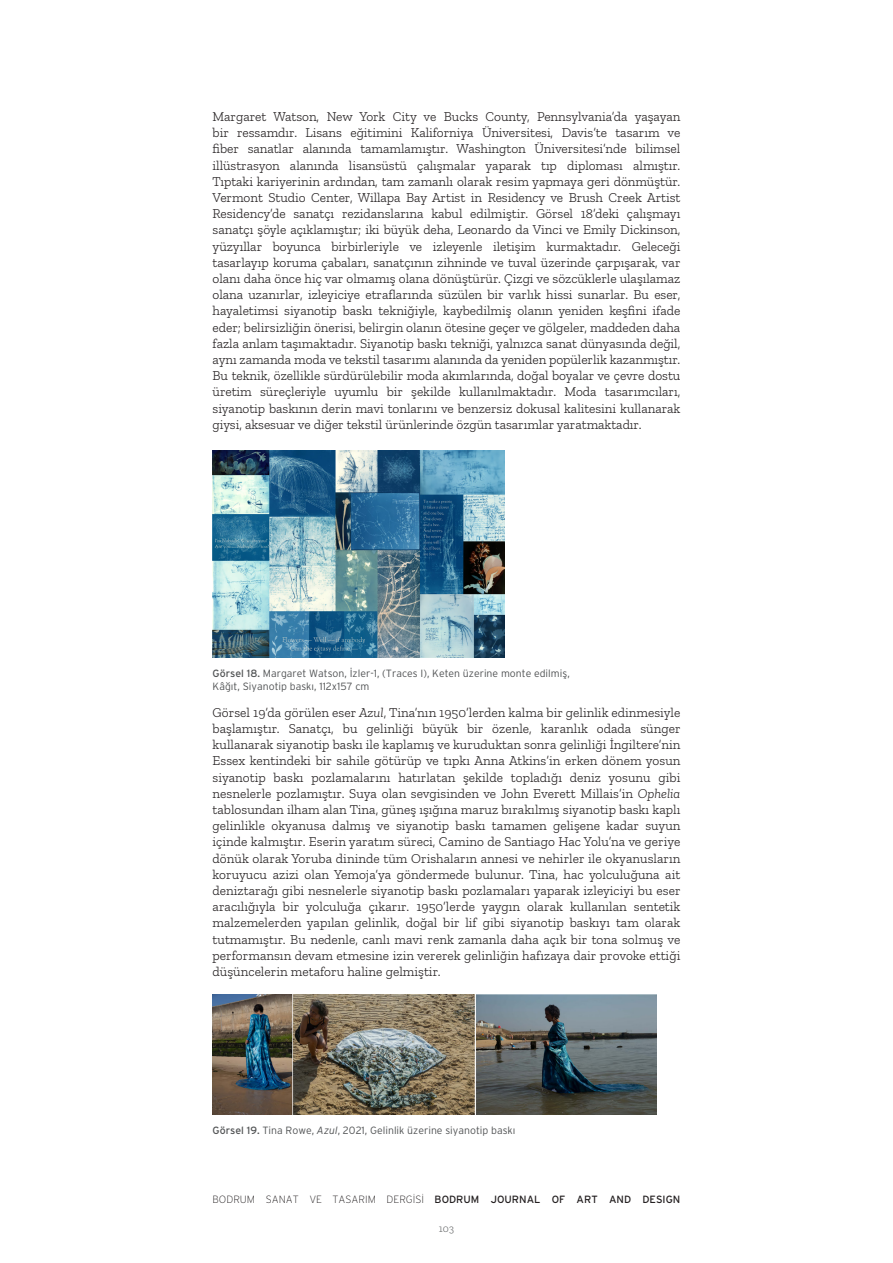
<style>
.page{position:relative;width:893px;height:1263px;background:#fff}
.page>*{position:absolute;margin:0;border:0;box-sizing:border-box;transform-origin:0 0}
.ana_metin{font:300 13.5px/16.2px "Zilla Slab";letter-spacing:-.005em;color:#231f20;text-align:justify}
.gorsel_etiketi{font:300 10.5px/12.6px "Interstate";color:#525455}
.t1{font:200 10.5px "Interstate";color:#231f20}
.t2{font:300 10.5px "Zilla Slab";color:#626465}
.s1{font-weight:400}
.s2{font-style:italic}
</style>
<div class="page">
<img style="left:213px;top:450px;width:291px;height:207px">
<img style="left:213px;top:994px;width:444px;height:120px">
<p class="ana_metin" style="left:213px;top:108px;width:469px">Margaret Watson, New York City ve Bucks County, Pennsylvania’da yaşayan bir ressamdır. Lisans eğitimini Kaliforniya Üniversitesi, Davis’te tasarım ve fiber sanatlar alanında tamamlamıştır. Washington Üniversitesi’nde bilimsel illüstrasyon alanında lisansüstü çalışmalar yaparak tıp diploması almıştır.<br>Tıptaki kariyerinin ardından, tam zamanlı olarak resim yapmaya geri dönmüştür.<br>Vermont Studio Center, Willapa Bay Artist in Residency ve Brush Creek Artist Residency’de sanatçı rezidanslarına kabul edilmiştir. Görsel 18’deki çalışmayı sanatçı şöyle açıklamıştır; iki büyük deha, Leonardo da Vinci ve Emily Dickinson, yüzyıllar boyunca birbirleriyle ve izleyenle iletişim kurmaktadır. Geleceği tasarlayıp koruma çabaları, sanatçının zihninde ve tuval üzerinde çarpışarak, var olanı daha önce hiç var olmamış olana dönüştürür. Çizgi ve sözcüklerle ulaşılamaz olana uzanırlar, izleyiciye etraflarında süzülen bir varlık hissi sunarlar. Bu eser, hayaletimsi siyanotip baskı tekniğiyle, kaybedilmiş olanın yeniden keşfini ifade eder; belirsizliğin önerisi, belirgin olanın ötesine geçer ve gölgeler, maddeden daha fazla anlam taşımaktadır. Siyanotip baskı tekniği, yalnızca sanat dünyasında değil, aynı zamanda moda ve tekstil tasarımı alanında da yeniden popülerlik kazanmıştır.<br>Bu teknik, özellikle sürdürülebilir moda akımlarında, doğal boyalar ve çevre dostu üretim süreçleriyle uyumlu bir şekilde kullanılmaktadır. Moda tasarımcıları, siyanotip baskının derin mavi tonlarını ve benzersiz dokusal kalitesini kullanarak giysi, aksesuar ve diğer tekstil ürünlerinde özgün tasarımlar yaratmaktadır.</p>
<p class="gorsel_etiketi" style="left:213px;top:667px;width:359px"><span class="s1">Görsel 18.</span> Margaret Watson, İzler-1, (Traces I), Keten üzerine monte edilmiş,<br>Kâğıt, Siyanotip baskı, 112x157 cm</p>
<p class="ana_metin" style="left:213px;top:704px;width:469px">Görsel 19’da görülen eser <span class="s2">Azul</span>, Tina’nın 1950’lerden kalma bir gelinlik edinmesiyle başlamıştır. Sanatçı, bu gelinliği büyük bir özenle, karanlık odada sünger kullanarak siyanotip baskı ile kaplamış ve kuruduktan sonra gelinliği İngiltere’nin Essex kentindeki bir sahile götürüp ve tıpkı Anna Atkins’in erken dönem yosun siyanotip baskı pozlamalarını hatırlatan şekilde topladığı deniz yosunu gibi nesnelerle pozlamıştır. Suya olan sevgisinden ve John Everett Millais’in <span class="s2">Ophelia </span>tablosundan ilham alan Tina, güneş ışığına maruz bırakılmış siyanotip baskı kaplı gelinlikle okyanusa dalmış ve siyanotip baskı tamamen gelişene kadar suyun içinde kalmıştır. Eserin yaratım süreci, Camino de Santiago Hac Yolu’na ve geriye dönük olarak Yoruba dininde tüm Orishaların annesi ve nehirler ile okyanusların koruyucu azizi olan Yemoja’ya göndermede bulunur. Tina, hac yolculuğuna ait deniztarağı gibi nesnelerle siyanotip baskı pozlamaları yaparak izleyiciyi bu eser aracılığıyla bir yolculuğa çıkarır. 1950’lerde yaygın olarak kullanılan sentetik malzemelerden yapılan gelinlik, doğal bir lif gibi siyanotip baskıyı tam olarak tutmamıştır. Bu nedenle, canlı mavi renk zamanla daha açık bir tona solmuş ve performansın devam etmesine izin vererek gelinliğin hafızaya dair provoke ettiği düşüncelerin metaforu haline gelmiştir.</p>
<p class="gorsel_etiketi" style="left:213px;top:1124px;width:304px"><span class="s1">Görsel 19.</span> Tina Rowe, <span class="s2">Azul</span>, 2021, Gelinlik üzerine siyanotip baskı</p>
<p class="t1" style="left:213px;top:1193px;width:469px">BODRUM SANAT VE TASARIM DERGİSİ <span class="s1">BODRUM JOURNAL OF ART AND DESIGN</span></p>
<p class="t2" style="left:439px;top:1223px;width:17px">103</p>
</div>
